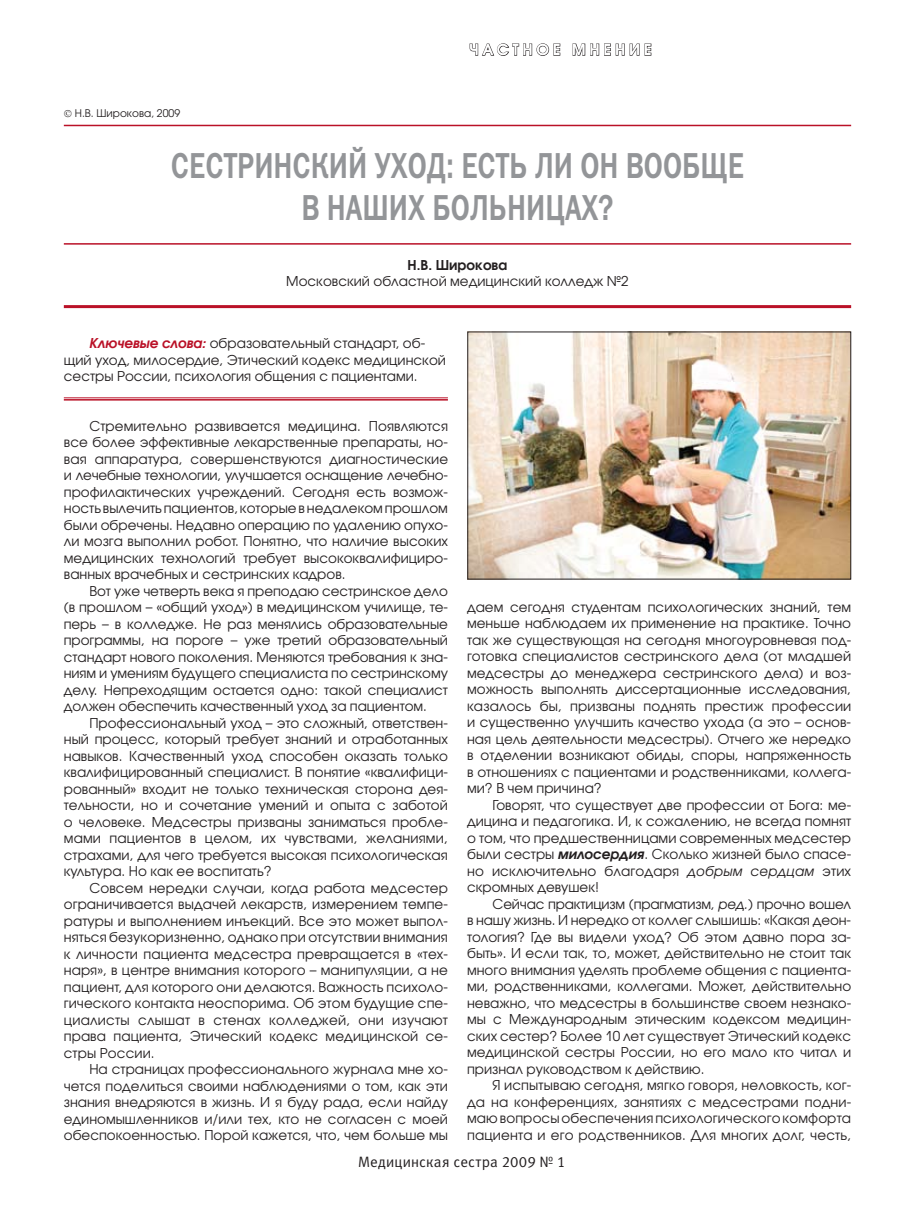
<style>
.page{position:relative;width:915px;height:1212px;background:#fff}
.page>*{position:absolute;margin:0;border:0;box-sizing:border-box;transform-origin:0 0}
.t1{font:700 36.3px/42px "Abbat";color:#939598;text-align:center;scale:.82 1}
.t2{font:15px "Meta C";letter-spacing:.01em;color:#231f20}
.t3{font:600 15px "Avant Garde Gothic C";letter-spacing:.25em;color:#fff}
.t4{font:13.5px/16.5px "Avant Garde Gothic C";color:#231f20;text-align:justify}
.t5{font:600 13.5px "Avant Garde Gothic C";color:#231f20}
.t6{font:10.5px "Avant Garde Gothic C";color:#231f20}
.s1{font-weight:600;font-style:italic;color:#ba1127}
.s2{font-weight:600;font-style:italic}
.s3{font-style:italic}
</style>
<div class="page">
<svg style="left:469px;top:43px;width:91px;height:13px"></svg>
<svg style="left:572px;top:43px;width:79px;height:13px"></svg>
<hr style="left:64px;top:305px;width:786px;height:3px;background:#ba1127">
<hr style="left:64px;top:243px;width:786px;height:2px;background:#ba1127">
<hr style="left:64px;top:125px;width:786px;height:1px;background:#ba1127">
<img style="left:469px;top:334px;width:379px;height:243px">
<hr style="left:64px;top:399px;width:384px;height:2px;background:#ba1127">
<hr style="left:64px;top:398px;width:384px;height:1px;background:#ba1127">
<p class="t3" style="left:469px;top:40px;width:184px">частное мнение</p>
<p class="t6" style="left:75px;top:107px;width:107px">Н.В. Широкова, 2009</p>
<h1 class="t1" style="left:171px;top:144px;width:700px">СЕСТРИНСКИЙ УХОД: ЕСТЬ ЛИ ОН ВООБЩЕ<br>В НАШИХ БОЛЬНИЦАХ?</h1>
<p class="t5" style="left:407px;top:256px;width:101px">Н.В. Широкова</p>
<p class="t4" style="left:286px;top:273px;width:344px">Московский областной медицинский колледж №2</p>
<p class="t4" style="left:64px;top:335px;width:383px;text-align:left;text-indent:26px"><span class="s1">Ключевые слова:</span> образовательный стандарт, об&shy;щий уход, милосердие, Этический кодекс медицинской сестры России, психология общения с пациентами.</p>
<p class="t4" style="left:64px;top:417px;width:385px;text-indent:26px">Стремительно развивается медицина. Появляются все более эффективные лекарственные препараты, но&shy;вая аппаратура, совершенствуются диагностические и лечебные технологии, улучшается оснащение лечебно&shy;профилактических учреждений. Сегодня есть возмож&shy;ность вылечить пациентов, которые в недалеком прошлом были обречены. Недавно операцию по удалению опухо&shy;ли мозга выполнил робот. Понятно, что наличие высоких медицинских технологий требует высококвалифициро&shy;ванных врачебных и сестринских кадров.</p>
<p class="t4" style="left:64px;top:582px;width:385px;text-indent:26px">Вот уже четверть века я преподаю сестринское дело (в прошлом – «общий уход») в медицинском училище, те&shy;перь – в колледже. Не раз менялись образовательные программы, на пороге – уже третий образовательный стандарт нового поколения. Меняются требования к зна&shy;ниям и умениям будущего специалиста по сестринскому делу. Непреходящим остается одно: такой специалист должен обеспечить качественный уход за пациентом.</p>
<p class="t4" style="left:64px;top:714px;width:385px;text-indent:26px">Профессиональный уход – это сложный, ответствен&shy;ный процесс, который требует знаний и отработанных навыков. Качественный уход способен оказать только квалифицированный специалист. В понятие «квалифици&shy;рованный» входит не только техническая сторона дея&shy;тельности, но и сочетание умений и опыта с заботой о человеке. Медсестры призваны заниматься пробле&shy;мами пациентов в целом, их чувствами, желаниями, страхами, для чего требуется высокая психологическая культура. Но как ее воспитать?</p>
<p class="t4" style="left:64px;top:879px;width:385px;text-indent:26px">Совсем нередки случаи, когда работа медсестер ограничивается выдачей лекарств, измерением темпе&shy;ратуры и выполнением инъекций. Все это может выпол&shy;няться безукоризненно, однако при отсутствии внимания к личности пациента медсестра превращается в «тех&shy;наря», в центре внимания которого – манипуляции, а не пациент, для которого они делаются. Важность психоло&shy;гического контакта неоспорима. Об этом будущие спе&shy;циалисты слышат в стенах колледжей, они изучают права пациента, Этический кодекс медицинской се&shy;стры России.</p>
<p class="t4" style="left:64px;top:1061px;width:385px;text-indent:26px">На страницах профессионального журнала мне хо&shy;чется поделиться своими наблюдениями о том, как эти знания внедряются в жизнь. И я буду рада, если найду единомышленников и/или тех, кто не согласен с моей обеспокоенностью. Порой кажется, что, чем больше мы</p>
<p class="t4" style="left:467px;top:599px;width:385px">даем сегодня студентам психологических знаний, тем меньше наблюдаем их применение на практике. Точно так же существующая на сегодня многоуровневая под&shy;готовка специалистов сестринского дела (от младшей медсестры до менеджера сестринского дела) и воз&shy;можность выполнять диссертационные исследования, казалось бы, призваны поднять престиж профессии и существенно улучшить качество ухода (а это – основ&shy;ная цель деятельности медсестры). Отчего же нередко в отделении возникают обиды, споры, напряженность в отношениях с пациентами и родственниками, коллега&shy;ми? В чем причина?</p>
<p class="t4" style="left:467px;top:797px;width:385px;text-indent:26px">Говорят, что существует две профессии от Бога: ме&shy;дицина и педагогика. И, к сожалению, не всегда помнят о том, что предшественницами современных медсестер были сестры <span class="s2">милосердия</span>. Сколько жизней было спасе&shy;но исключительно благодаря <span class="s3">добрым сердцам</span> этих скромных девушек!</p>
<p class="t4" style="left:467px;top:896px;width:385px;text-indent:26px">Сейчас практицизм (прагматизм, <span class="s3">ред.</span>) прочно вошел в нашу жизнь. И нередко от коллег слышишь: «Какая деон&shy;тология? Где вы видели уход? Об этом давно пора за&shy;быть». И если так, то, может, действительно не стоит так много внимания уделять проблеме общения с пациента&shy;ми, родственниками, коллегами. Может, действительно неважно, что медсестры в большинстве своем незнако&shy;мы с Международным этическим кодексом медицин&shy;ских сестер? Более 10 лет существует Этический кодекс медицинской сестры России, но его мало кто читал и признал руководством к действию.</p>
<p class="t4" style="left:467px;top:1077px;width:385px;text-indent:26px">Я испытываю сегодня, мягко говоря, неловкость, ког&shy;да на конференциях, занятиях с медсестрами подни&shy;маю вопросы обеспечения психологического комфорта пациента и его родственников. Для многих долг, честь,</p>
<p class="t2" style="left:358px;top:1153px;width:209px">Медицинская сестра 2009 № 1</p>
</div>
